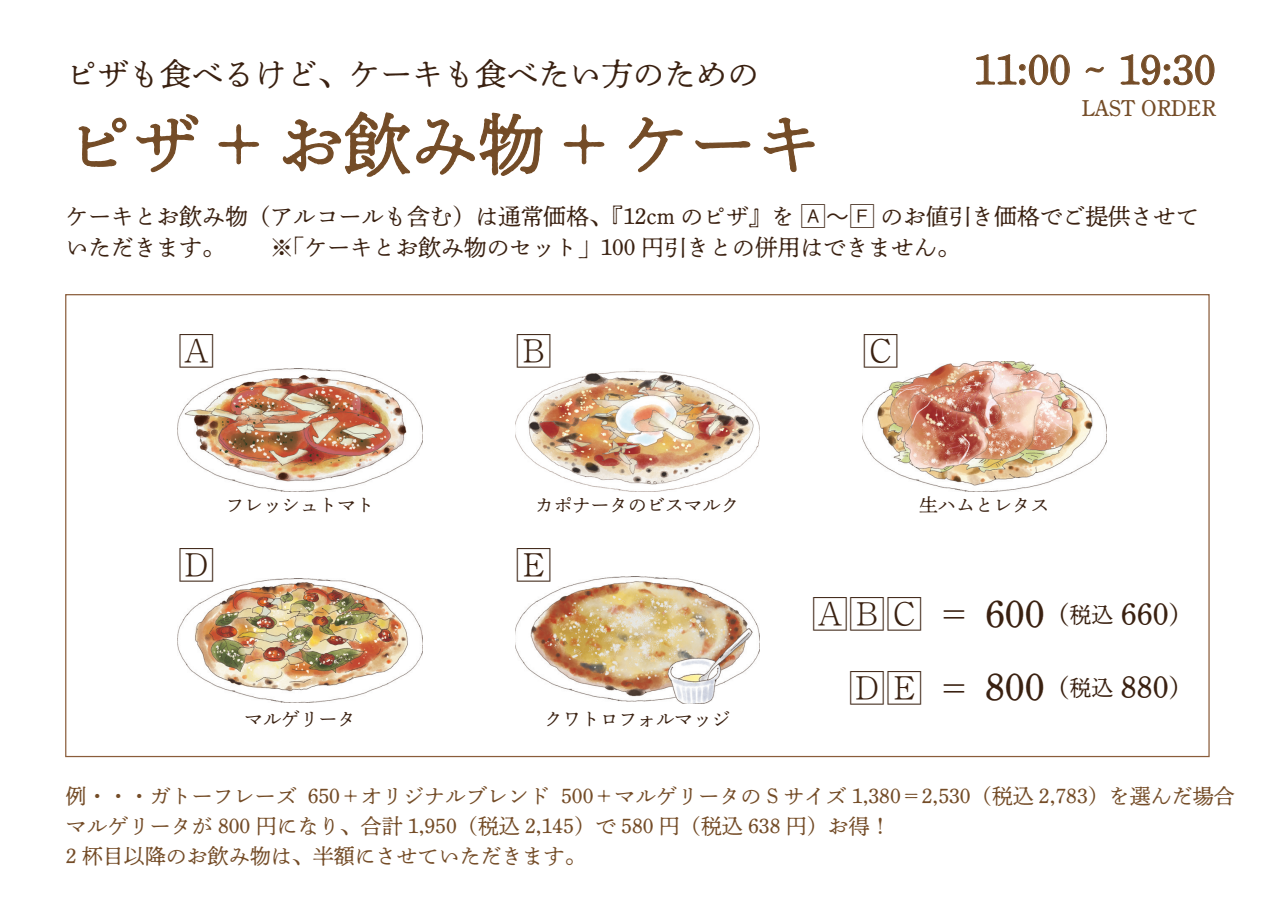
<style>
.page{position:relative;width:1280px;height:905px;background:#fff}
.page>*{position:absolute;margin:0;border:0;box-sizing:border-box;transform-origin:0 0}
.t1{font:66.5px "DNP Shuei N Min Std L";color:#744c27}
.t2{font:42px "DNP Shuei N Min Std L";color:#744c27}
.t3{font:300 37.27px/73.1px "Ryumin Pr 6 N";color:#3a2111}
.t4{font:31.5px "DNP Shuei N Min Std L";color:#3a2111}
.t5{font:22.75px/31.5px "DNP Shuei N Min Std L";color:#3a2111}
.t6{font:22.75px "DNP Shuei N Min Std L";color:#744c27}
.t7{font:21px/29.8px "DNP Shuei N Min Std L";color:#744c27}
.t8{font:18.55px "DNP Shuei N Min Std L";color:#3a2111}
.s1{font-family:"Koz Go Pr 6 N";font-size:26.25px}
.s2{font-family:"Koz Go Pr 6 N"}
.s3{font-family:"DNP Shuei N Min Std L";font-weight:400;font-size:38.68px}
.s4{font-family:"DNP Shuei N Min Std L";font-weight:400;font-size:24.85px}
.s5{font-family:"DNP Shuei N Min Std L";font-weight:400;font-size:30.97px}
</style>
<div class="page">
<img style="left:515px;top:577px;width:245px;height:127px">
<img style="left:515px;top:371px;width:245px;height:121px">
<svg style="left:79px;top:118px;width:48px;height:49px"></svg>
<svg style="left:136px;top:114px;width:63px;height:59px"></svg>
<svg style="left:218px;top:124px;width:41px;height:41px"></svg>
<svg style="left:282px;top:111px;width:128px;height:66px"></svg>
<svg style="left:417px;top:112px;width:126px;height:64px"></svg>
<svg style="left:563px;top:124px;width:41px;height:41px"></svg>
<svg style="left:628px;top:117px;width:55px;height:56px"></svg>
<svg style="left:695px;top:140px;width:55px;height:10px"></svg>
<svg style="left:763px;top:117px;width:52px;height:56px"></svg>
<img style="left:178px;top:579px;width:245px;height:123px">
<img style="left:178px;top:368px;width:245px;height:124px">
<img style="left:862px;top:361px;width:245px;height:131px">
<svg style="left:976px;top:54px;width:94px;height:32px"></svg>
<svg style="left:1086px;top:67px;width:18px;height:6px"></svg>
<svg style="left:1120px;top:54px;width:95px;height:32px"></svg>
<h3 class="t4" style="left:66px;top:52px;width:694px">ピザも食べるけど、ケーキも食べたい方のための</h3>
<h1 class="t1" style="left:66px;top:97px;width:759px">ピザ + お飲み物 + ケーキ</h1>
<h2 class="t2" style="left:974px;top:40px;width:243px">11:00 ~ 19:30</h2>
<p class="t6" style="left:1081px;top:92px;width:136px">LAST ORDER</p>
<p class="t5" style="left:66px;top:200px;width:1135px">ケーキとお飲み物（アルコールも含む）は通常価格、『12cm のピザ』を <span class="s1">A</span><span class="s2">～</span><span class="s1">F</span> のお値引き価格でご提供させていただきます。　　※「ケーキとお飲み物のセット」100 円引きとの併用はできません。</p>
<h3 class="t3" style="left:178px;top:312px;width:39px">A</h3>
<h3 class="t3" style="left:515px;top:312px;width:39px">B</h3>
<h3 class="t3" style="left:862px;top:312px;width:39px">C</h3>
<p class="t8" style="left:226px;top:491px;width:150px">フレッシュトマト</p>
<p class="t8" style="left:919px;top:491px;width:132px">生ハムとレタス</p>
<p class="t8" style="left:535px;top:491px;width:206px">カポナータのビスマルク</p>
<h3 class="t3" style="left:178px;top:526px;width:39px">D</h3>
<h3 class="t3" style="left:515px;top:526px;width:39px">E</h3>
<p class="t8" style="left:244px;top:706px;width:113px">マルゲリータ</p>
<p class="t8" style="left:544px;top:706px;width:188px">クワトロフォルマッジ</p>
<h3 class="t3" style="left:811px;top:576px;width:383px">ABC ＝ <span class="s3">600</span><span class="s4">（</span><sup>税込</sup> <span class="s5">660</span><span class="s4">）</span>　DE ＝ <span class="s3">800</span><span class="s4">（</span><sup>税込</sup> <span class="s5">880</span><span class="s4">）</span></h3>
<p class="t7" style="left:66px;top:780px;width:1170px">例・・・ガトーフレーズ 650＋オリジナルブレンド 500＋マルゲリータの S サイズ 1,380＝2,530（税込 2,783）を選んだ場合マルゲリータが 800 円になり、合計 1,950（税込 2,145）で 580 円（税込 638 円）お得！<br>2 杯目以降のお飲み物は、半額にさせていただきます。</p>
</div>
